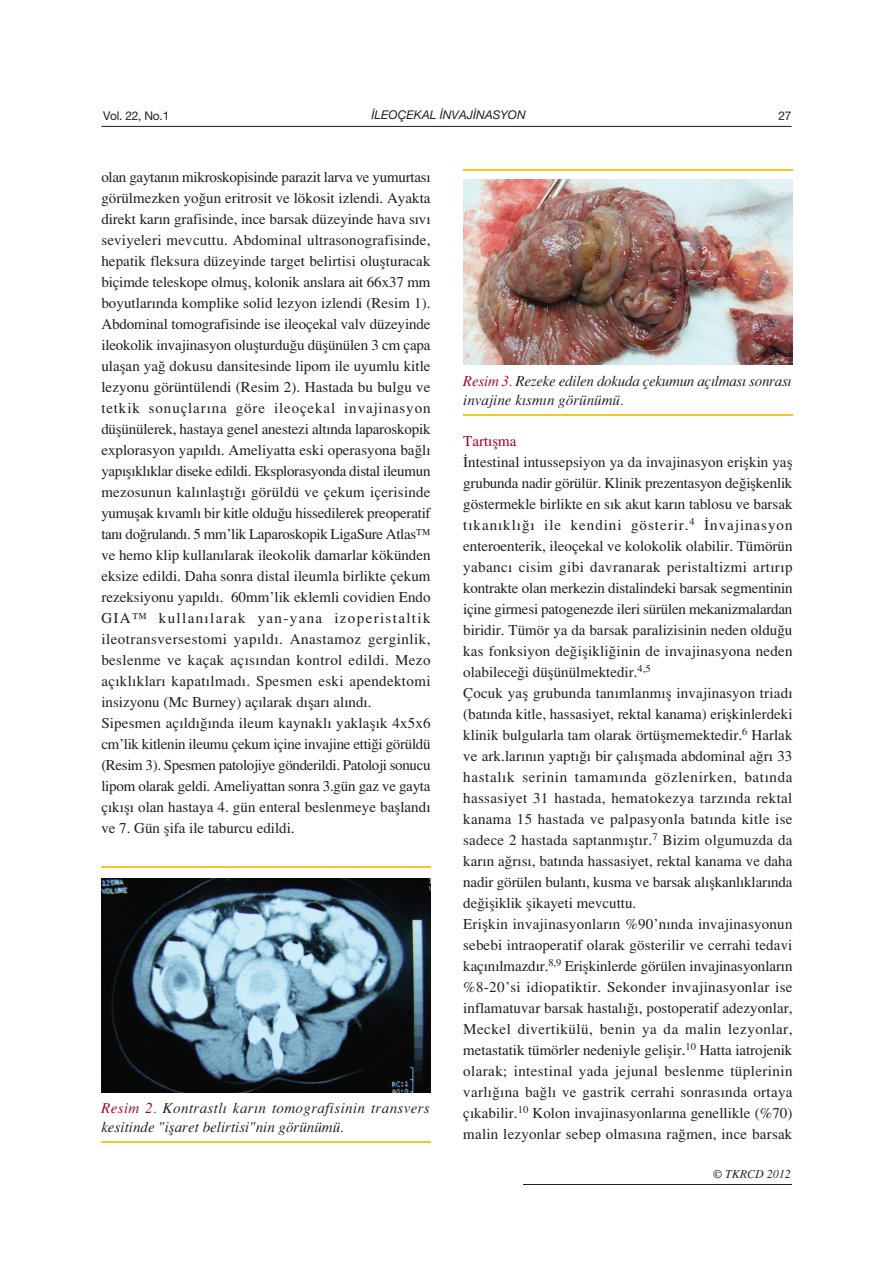
<style>
.page{position:relative;width:893px;height:1263px;background:#fff}
.page>*{position:absolute;margin:0;border:0;box-sizing:border-box;transform-origin:0 0}
.t1{font:15px/21px "Times Turk";color:#231f20}
.t2{font:italic 15px/18.9px "Times Turk";letter-spacing:.025em;color:#231f20}
.t3{font:italic 15px/18.9px "Times Turk";letter-spacing:-.02em;color:#231f20}
.t4{font:15px "Times Turk";color:#a40133}
.t5{font:12px "Helvetica T Italic";color:#231f20}
.t6{font:12px "Helvetica T";letter-spacing:-.02em;color:#231f20}
.t7{font:italic 12px "Times Turk";color:#231f20}
.s1{color:#a40133}
</style>
<div class="page">
<hr style="left:101px;top:126px;width:690px;height:1px;background:#231f20">
<hr style="left:523px;top:1184px;width:268px;height:1px;background:#231f20">
<hr style="left:101px;top:1142px;width:329px;height:1px;background:#fec422">
<hr style="left:101px;top:867px;width:329px;height:1px;background:#fec422">
<img style="left:101px;top:879px;width:329px;height:214px">
<hr style="left:463px;top:414px;width:329px;height:2px;background:#fec422">
<hr style="left:463px;top:170px;width:329px;height:1px;background:#fec422">
<img style="left:463px;top:179px;width:329px;height:185px">
<p class="t6" style="left:103px;top:111px;width:68px">Vol. 22, No.1</p>
<p class="t5" style="left:371px;top:110px;width:156px">‹LEOÇEKAL ‹NVAJ‹NASYON</p>
<p class="t6" style="left:778px;top:111px;width:15px">27</p>
<p class="t1" style="left:101px;top:168px;width:331px">olan gaytan›n mikroskopisinde parazit larva ve yumurtas› görülmezken yo¤un eritrosit ve lökosit izlendi. Ayakta direkt kar›n grafisinde, ince barsak düzeyinde hava s›v› seviyeleri mevcuttu. Abdominal ultrasonografisinde, hepatik fleksura düzeyinde target belirtisi oluflturacak biçimde teleskope olmufl, kolonik anslara ait 66x37 mm boyutlar›nda komplike solid lezyon izlendi (Resim 1).<br>Abdominal tomografisinde ise ileoçekal valv düzeyinde ileokolik invajinasyon oluflturdu¤u düflünülen 3 cm çapa ulaflan ya¤ dokusu dansitesinde lipom ile uyumlu kitle lezyonu görüntülendi (Resim 2). Hastada bu bulgu ve tetkik sonuçlar›na göre ileoçekal invajinasyon düflünülerek, hastaya genel anestezi alt›nda laparoskopik explorasyon yap›ld›. Ameliyatta eski operasyona ba¤l› yap›fl›kl›klar diseke edildi. Eksplorasyonda distal ileumun mezosunun kal›nlaflt›¤› görüldü ve çekum içerisinde yumuflak k›vaml› bir kitle oldu¤u hissedilerek preoperatif tan› do¤ruland›. 5 mm’lik Laparoskopik LigaSure Atlas™ ve hemo klip kullan›larak ileokolik damarlar kökünden eksize edildi. Daha sonra distal ileumla birlikte çekum rezeksiyonu yap›ld›. 60mm’lik eklemli covidien Endo GIA™ kullan›larak yan-yana izoperistaltik ileotransversestomi yap›ld›. Anastamoz gerginlik, beslenme ve kaçak aç›s›ndan kontrol edildi. Mezo aç›kl›klar› kapat›lmad›. Spesmen eski apendektomi insizyonu (Mc Burney) aç›larak d›flar› al›nd›.<br>Sipesmen aç›ld›¤›nda ileum kaynakl› yaklafl›k 4x5x6 cm’lik kitlenin ileumu çekum içine invajine etti¤i görüldü (Resim 3). Spesmen patolojiye gönderildi. Patoloji sonucu lipom olarak geldi. Ameliyattan sonra 3.gün gaz ve gayta ç›k›fl› olan hastaya 4. gün enteral beslenmeye baflland› ve 7. Gün flifa ile taburcu edildi.</p>
<p class="t2" style="left:101px;top:1100px;width:330px"><span class="s1">Resim 2.</span> Kontrastl› kar›n tomografisinin transvers kesitinde "iflaret belirtisi"nin görünümü.</p>
<p class="t3" style="left:463px;top:373px;width:330px"><span class="s1">Resim 3.</span> Rezeke edilen dokuda çekumun aç›lmas› sonras› invajine k›sm›n görünümü.</p>
<p class="t4" style="left:463px;top:435px;width:55px">Tart›flma</p>
<p class="t1" style="left:463px;top:453px;width:331px">‹ntestinal intussepsiyon ya da invajinasyon eriflkin yafl grubunda nadir görülür. Klinik prezentasyon de¤iflkenlik göstermekle birlikte en s›k akut kar›n tablosu ve barsak t›kan›kl›¤› ile kendini gösterir.<sup>4</sup> ‹nvajinasyon enteroenterik, ileoçekal ve kolokolik olabilir. Tümörün yabanc› cisim gibi davranarak peristaltizmi art›r›p kontrakte olan merkezin distalindeki barsak segmentinin içine girmesi patogenezde ileri sürülen mekanizmalardan biridir. Tümör ya da barsak paralizisinin neden oldu¤u kas fonksiyon de¤iflikli¤inin de invajinasyona neden olabilece¤i düflünülmektedir.<sup>4,5<br></sup>Çocuk yafl grubunda tan›mlanm›fl invajinasyon triad› (bat›nda kitle, hassasiyet, rektal kanama) eriflkinlerdeki klinik bulgularla tam olarak örtüflmemektedir.<sup>6</sup> Harlak ve ark.lar›n›n yapt›¤› bir çal›flmada abdominal a¤r› 33 hastal›k serinin tamam›nda gözlenirken, bat›nda hassasiyet 31 hastada, hematokezya tarz›nda rektal kanama 15 hastada ve palpasyonla bat›nda kitle ise sadece 2 hastada saptanm›flt›r.<sup>7</sup> Bizim olgumuzda da kar›n a¤r›s›, bat›nda hassasiyet, rektal kanama ve daha nadir görülen bulant›, kusma ve barsak al›flkanl›klar›nda de¤ifliklik flikayeti mevcuttu.<br>Eriflkin invajinasyonlar›n %90’n›nda invajinasyonun sebebi intraoperatif olarak gösterilir ve cerrahi tedavi kaç›n›lmazd›r.<sup>8,9</sup> Eriflkinlerde görülen invajinasyonlar›n %8-20’si idiopatiktir. Sekonder invajinasyonlar ise inflamatuvar barsak hastal›¤›, postoperatif adezyonlar, Meckel divertikülü, benin ya da malin lezyonlar, metastatik tümörler nedeniyle geliflir.<sup>10</sup> Hatta iatrojenik olarak; intestinal yada jejunal beslenme tüplerinin varl›¤›na ba¤l› ve gastrik cerrahi sonras›nda ortaya ç›kabilir.<sup>10</sup> Kolon invajinasyonlar›na genellikle (%70) malin lezyonlar sebep olmas›na ra¤men, ince barsak</p>
<p class="t7" style="left:713px;top:1170px;width:79px">© TKRCD 2012</p>
</div>
